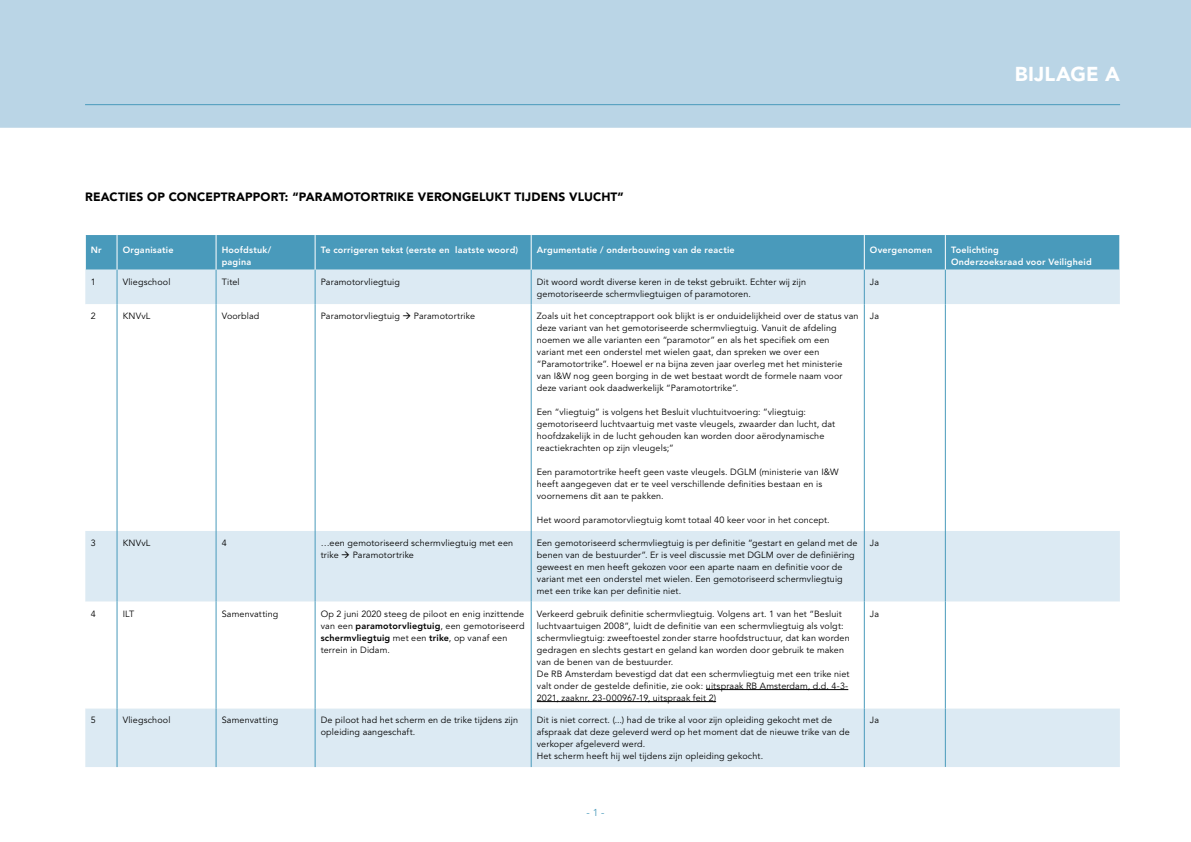
<style>
.page{position:relative;width:1191px;height:842px;background:#fff}
.page>*{position:absolute;margin:0;border:0;box-sizing:border-box;transform-origin:0 0}
.t1{font:900 20px "Avenir LT Std";letter-spacing:.01em;color:#fff}
.t2{font:900 12px "Avenir LT Std";letter-spacing:.01em;color:#000}
.t3{font:10px "Avenir LT Std";color:#499abb}
.t4{font:9px/12px "Avenir LT Std";letter-spacing:.015em;color:#000}
.t5{font:800 9px/12px "Avenir LT Std";letter-spacing:.02em;color:#fff}
.s1{font-weight:800}
</style>
<div class="page">
<div style="left:0;top:0;width:1191px;height:128px;background:#bad5e6"></div>
<hr style="left:85px;top:104px;width:1035px;height:1px;background:#499abb">
<div style="left:86px;top:235px;width:1033px;height:35px;background:#499abb"></div>
<div style="left:85px;top:270px;width:1034px;height:497px;background:#dceaf3"></div>
<svg style="left:85px;top:304px;width:1034px;height:404px"></svg>
<hr style="left:117px;top:235px;width:1px;height:35px;background:#fff">
<hr style="left:216px;top:235px;width:1px;height:35px;background:#fff">
<hr style="left:315px;top:235px;width:1px;height:35px;background:#fff">
<hr style="left:531px;top:235px;width:1px;height:35px;background:#fff">
<hr style="left:864px;top:235px;width:1px;height:35px;background:#fff">
<hr style="left:945px;top:235px;width:1px;height:35px;background:#fff">
<hr style="left:117px;top:270px;width:1px;height:34px;background:#499abb">
<hr style="left:216px;top:270px;width:1px;height:34px;background:#499abb">
<hr style="left:315px;top:270px;width:1px;height:34px;background:#499abb">
<hr style="left:531px;top:270px;width:1px;height:34px;background:#499abb">
<hr style="left:864px;top:270px;width:1px;height:34px;background:#499abb">
<hr style="left:945px;top:270px;width:1px;height:34px;background:#499abb">
<hr style="left:117px;top:304px;width:1px;height:227px;background:#499abb">
<hr style="left:216px;top:304px;width:1px;height:227px;background:#499abb">
<hr style="left:315px;top:304px;width:1px;height:227px;background:#499abb">
<hr style="left:531px;top:304px;width:1px;height:227px;background:#499abb">
<hr style="left:864px;top:304px;width:1px;height:227px;background:#499abb">
<hr style="left:945px;top:304px;width:1px;height:227px;background:#499abb">
<hr style="left:117px;top:531px;width:1px;height:71px;background:#499abb">
<hr style="left:216px;top:531px;width:1px;height:71px;background:#499abb">
<hr style="left:315px;top:531px;width:1px;height:71px;background:#499abb">
<hr style="left:531px;top:531px;width:1px;height:71px;background:#499abb">
<hr style="left:864px;top:531px;width:1px;height:71px;background:#499abb">
<hr style="left:945px;top:531px;width:1px;height:71px;background:#499abb">
<hr style="left:117px;top:602px;width:1px;height:106px;background:#499abb">
<hr style="left:216px;top:602px;width:1px;height:106px;background:#499abb">
<hr style="left:315px;top:602px;width:1px;height:106px;background:#499abb">
<hr style="left:531px;top:602px;width:1px;height:106px;background:#499abb">
<hr style="left:864px;top:602px;width:1px;height:106px;background:#499abb">
<hr style="left:945px;top:602px;width:1px;height:106px;background:#499abb">
<hr style="left:117px;top:708px;width:1px;height:59px;background:#499abb">
<hr style="left:216px;top:708px;width:1px;height:59px;background:#499abb">
<hr style="left:315px;top:708px;width:1px;height:59px;background:#499abb">
<hr style="left:531px;top:708px;width:1px;height:59px;background:#499abb">
<hr style="left:864px;top:708px;width:1px;height:59px;background:#499abb">
<hr style="left:945px;top:708px;width:1px;height:59px;background:#499abb">
<hr style="left:706px;top:689px;width:142px;height:1px;background:#000">
<hr style="left:537px;top:701px;width:179px;height:1px;background:#000">
<h2 class="t2" style="left:85px;top:190px;width:540px">REACTIES OP CONCEPTRAPPORT: “PARAMOTORTRIKE VERONGELUKT TIJDENS VLUCHT”</h2>
<h1 class="t1" style="left:1014px;top:62px;width:107px">BIJLAGE A</h1>
<p class="t5" style="left:91px;top:244px;width:12px">Nr</p>
<p class="t5" style="left:123px;top:244px;width:52px">Organisatie</p>
<p class="t5" style="left:222px;top:244px;width:51px">Hoofdstuk/ pagina</p>
<p class="t5" style="left:321px;top:244px;width:199px">Te corrigeren tekst (eerste en laatste woord)</p>
<p class="t5" style="left:537px;top:244px;width:199px">Argumentatie / onderbouwing van de reactie</p>
<p class="t5" style="left:870px;top:244px;width:64px">Overgenomen</p>
<p class="t5" style="left:951px;top:244px;width:142px">Toelichting<br>Onderzoeksraad voor Veiligheid</p>
<p class="t4" style="left:91px;top:276px;width:7px">1</p>
<p class="t4" style="left:123px;top:276px;width:49px">Vliegschool</p>
<p class="t4" style="left:222px;top:276px;width:20px">Titel</p>
<p class="t4" style="left:321px;top:276px;width:81px">Paramotorvliegtuig</p>
<p class="t4" style="left:537px;top:276px;width:271px">Dit woord wordt diverse keren in de tekst gebruikt. Echter wij zijn gemotoriseerde schermvliegtuigen of paramotoren.</p>
<p class="t4" style="left:870px;top:276px;width:11px">Ja</p>
<p class="t4" style="left:91px;top:310px;width:7px">2</p>
<p class="t4" style="left:123px;top:310px;width:29px">KNVvL</p>
<p class="t4" style="left:222px;top:310px;width:39px">Voorblad</p>
<p class="t4" style="left:321px;top:310px;width:156px">Paramotorvliegtuig → Paramotortrike</p>
<p class="t4" style="left:537px;top:310px;width:323px">Zoals uit het conceptrapport ook blijkt is er onduidelijkheid over de status van deze variant van het gemotoriseerde schermvliegtuig. Vanuit de afdeling noemen we alle varianten een “paramotor” en als het specifiek om een variant met een onderstel met wielen gaat, dan spreken we over een “Paramotortrike”. Hoewel er na bijna zeven jaar overleg met het ministerie van I&amp;W nog geen borging in de wet bestaat wordt de formele naam voor deze variant ook daadwerkelijk “Paramotortrike”.</p>
<p class="t4" style="left:537px;top:406px;width:300px">Een “vliegtuig” is volgens het Besluit vluchtuitvoering: ”vliegtuig: gemotoriseerd luchtvaartuig met vaste vleugels, zwaarder dan lucht, dat hoofdzakelijk in de lucht gehouden kan worden door aërodynamische reactiekrachten op zijn vleugels;”</p>
<p class="t4" style="left:537px;top:466px;width:303px">Een paramotortrike heeft geen vaste vleugels. DGLM (ministerie van I&amp;W heeft aangegeven dat er te veel verschillende definities bestaan en is voornemens dit aan te pakken.</p>
<p class="t4" style="left:537px;top:514px;width:294px">Het woord paramotorvliegtuig komt totaal 40 keer voor in het concept.</p>
<p class="t4" style="left:870px;top:310px;width:11px">Ja</p>
<p class="t4" style="left:91px;top:537px;width:7px">3</p>
<p class="t4" style="left:123px;top:537px;width:29px">KNVvL</p>
<p class="t4" style="left:222px;top:537px;width:7px">4</p>
<p class="t4" style="left:321px;top:537px;width:194px">…een gemotoriseerd schermvliegtuig met een trike → Paramotortrike</p>
<p class="t4" style="left:537px;top:537px;width:322px">Een gemotoriseerd schermvliegtuig is per definitie “gestart en geland met de benen van de bestuurder”. Er is veel discussie met DGLM over de definiëring geweest en men heeft gekozen voor een aparte naam en definitie voor de variant met een onderstel met wielen. Een gemotoriseerd schermvliegtuig met een trike kan per definitie niet.</p>
<p class="t4" style="left:870px;top:537px;width:11px">Ja</p>
<p class="t4" style="left:91px;top:608px;width:7px">4</p>
<p class="t4" style="left:123px;top:608px;width:13px">ILT</p>
<p class="t4" style="left:222px;top:608px;width:58px">Samenvatting</p>
<p class="t4" style="left:321px;top:608px;width:205px">Op 2 juni 2020 steeg de piloot en enig inzittende van een <span class="s1">paramotorvliegtuig</span>, een gemotoriseerd <span class="s1">schermvliegtuig</span> met een <span class="s1">trike</span>, op vanaf een terrein in Didam.</p>
<p class="t4" style="left:537px;top:608px;width:314px">Verkeerd gebruik definitie schermvliegtuig. Volgens art. 1 van het “Besluit luchtvaartuigen 2008”, luidt de definitie van een schermvliegtuig als volgt: schermvliegtuig: zweeftoestel zonder starre hoofdstructuur, dat kan worden gedragen en slechts gestart en geland kan worden door gebruik te maken van de benen van de bestuurder.<br>De RB Amsterdam bevestigd dat dat een schermvliegtuig met een trike niet valt onder de gestelde definitie, zie ook: uitspraak RB Amsterdam, d.d. 4-3- 2021, zaaknr. 23-000967-19, uitspraak feit 2)</p>
<p class="t4" style="left:870px;top:608px;width:11px">Ja</p>
<p class="t4" style="left:91px;top:714px;width:7px">5</p>
<p class="t4" style="left:123px;top:714px;width:49px">Vliegschool</p>
<p class="t4" style="left:222px;top:714px;width:58px">Samenvatting</p>
<p class="t4" style="left:321px;top:714px;width:199px">De piloot had het scherm en de trike tijdens zijn opleiding aangeschaft.</p>
<p class="t4" style="left:537px;top:714px;width:314px">Dit is niet correct. (...) had de trike al voor zijn opleiding gekocht met de afspraak dat deze geleverd werd op het moment dat de nieuwe trike van de verkoper afgeleverd werd.<br>Het scherm heeft hij wel tijdens zijn opleiding gekocht.</p>
<p class="t4" style="left:870px;top:714px;width:11px">Ja</p>
<p class="t3" style="left:586px;top:807px;width:20px">- 1 -</p>
</div>
